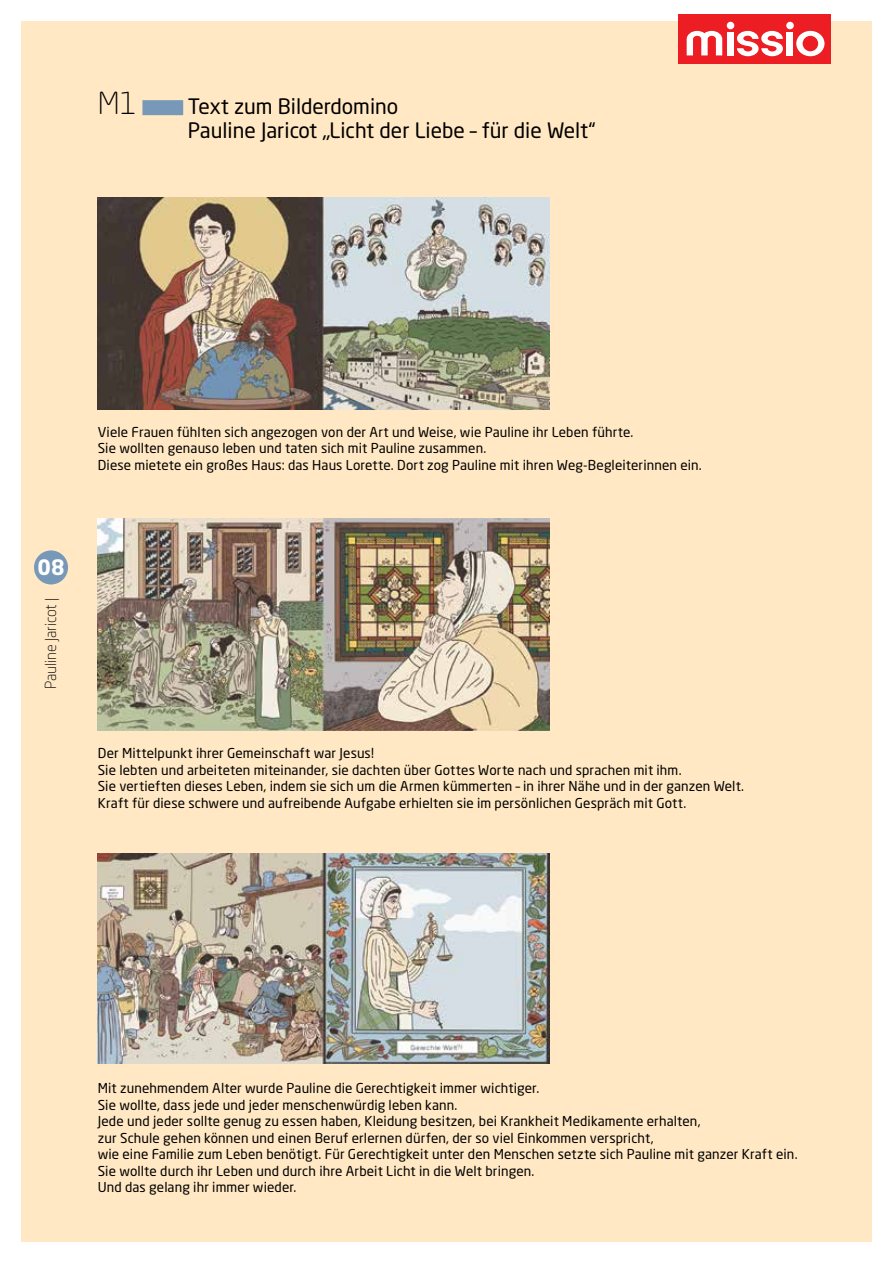
<style>
.page{position:relative;width:893px;height:1263px;background:#fff}
.page>*{position:absolute;margin:0;border:0;box-sizing:border-box;transform-origin:0 0}
.t1{font:300 30px "Neo Sans Std";color:#000}
.t2{font:21px/24px "Neo Sans Std";color:#000}
.t3{font:700 21px "Neo Sans Std";color:#fff}
.t4{font:300 15px "Neo Sans Std";color:#000}
.t5{font:13.5px/16.5px "Neo Sans Std";letter-spacing:.005em;color:#000}
</style>
<div class="page">
<div style="left:21px;top:21px;width:851px;height:1221px;background:#ffe8c3"></div>
<div style="left:678px;top:14px;width:152px;height:49px;background:#ed1d24"></div>
<svg style="left:687px;top:31px;width:35px;height:24px"></svg>
<svg style="left:737px;top:31px;width:46px;height:25px"></svg>
<div style="left:727px;top:32px;width:6px;height:23px;background:#fff"></div>
<div style="left:727px;top:22px;width:7px;height:7px;background:#fff;border-radius:50%"></div>
<div style="left:786px;top:32px;width:7px;height:23px;background:#fff"></div>
<div style="left:786px;top:22px;width:8px;height:7px;background:#fff;border-radius:50%"></div>
<svg style="left:796px;top:31px;width:28px;height:25px"></svg>
<div style="left:34px;top:550px;width:34px;height:34px;background:#7799b7;border-radius:50%"></div>
<div style="left:142px;top:100px;width:41px;height:15px;background:#7799b7"></div>
<img style="left:98px;top:197px;width:451px;height:212px">
<img style="left:98px;top:518px;width:451px;height:212px">
<img style="left:98px;top:853px;width:451px;height:211px">
<h1 class="t1" style="left:98px;top:86px;width:41px">M1</h1>
<h2 class="t2" style="left:188px;top:94px;width:409px">Text zum Bilderdomino<br>Pauline Jaricot „Licht der Liebe – für die Welt“</h2>
<h2 class="t3" style="left:37px;top:554px;width:29px">08</h2>
<p class="t4" style="left:42px;top:689px;width:93px;rotate:-90deg">Pauline Jaricot |</p>
<p class="t5" style="left:98px;top:424px;width:605px">Viele Frauen fühlten sich angezogen von der Art und Weise, wie Pauline ihr Leben führte.<br>Sie wollten genauso leben und taten sich mit Pauline zusammen.<br>Diese mietete ein großes Haus: das Haus Lorette. Dort zog Pauline mit ihren Weg-Begleiterinnen ein.</p>
<p class="t5" style="left:98px;top:745px;width:648px">Der Mittelpunkt ihrer Gemeinschaft war Jesus!<br>Sie lebten und arbeiteten miteinander, sie dachten über Gottes Worte nach und sprachen mit ihm.<br>Sie vertieften dieses Leben, indem sie sich um die Armen kümmerten – in ihrer Nähe und in der ganzen Welt.<br>Kraft für diese schwere und aufreibende Aufgabe erhielten sie im persönlichen Gespräch mit Gott.</p>
<p class="t5" style="left:98px;top:1080px;width:701px">Mit zunehmendem Alter wurde Pauline die Gerechtigkeit immer wichtiger.<br>Sie wollte, dass jede und jeder menschenwürdig leben kann.<br>Jede und jeder sollte genug zu essen haben, Kleidung besitzen, bei Krankheit Medikamente erhalten,<br>zur Schule gehen können und einen Beruf erlernen dürfen, der so viel Einkommen verspricht,<br>wie eine Familie zum Leben benötigt. Für Gerechtigkeit unter den Menschen setzte sich Pauline mit ganzer Kraft ein.<br>Sie wollte durch ihr Leben und durch ihre Arbeit Licht in die Welt bringen.<br>Und das gelang ihr immer wieder.</p>
</div>
